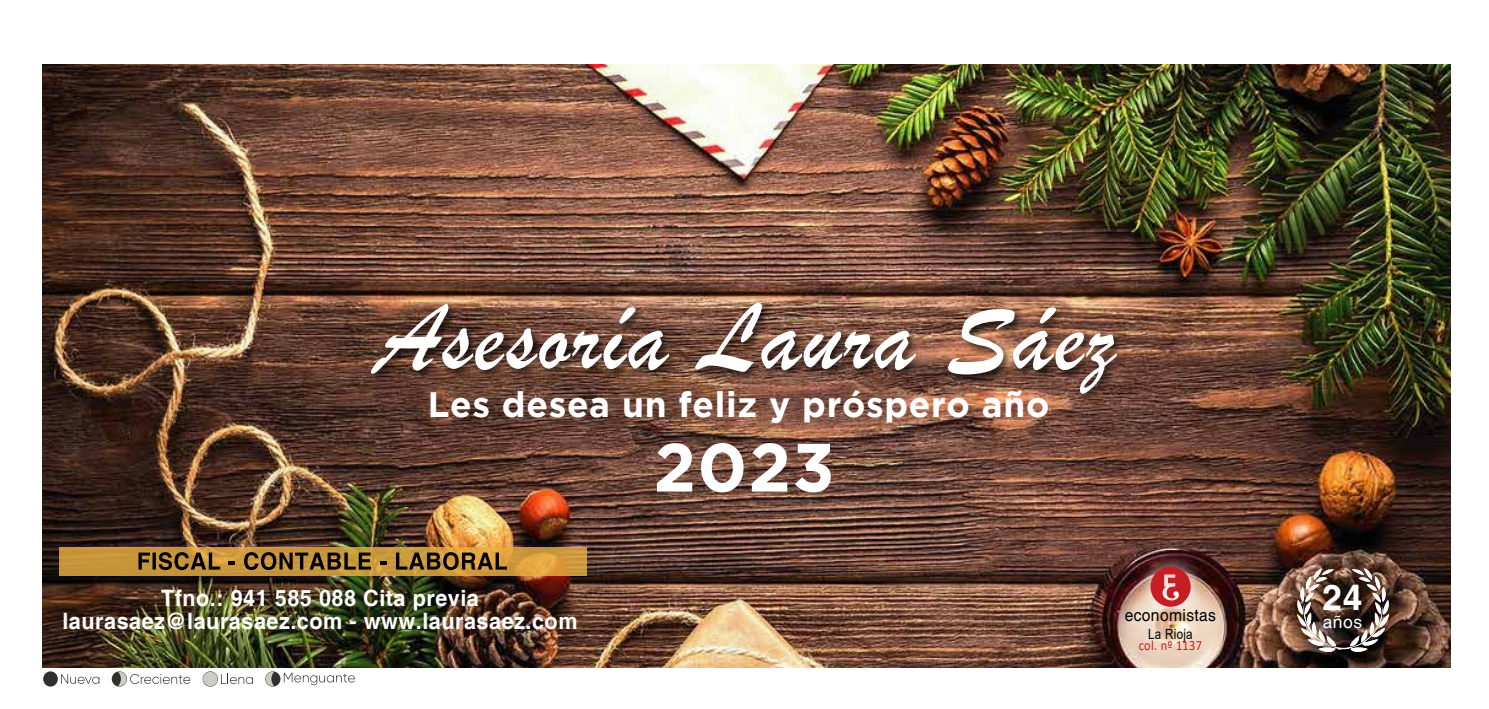
<style>
.page{position:relative;width:1489px;height:709px;background:#fff}
.page>*{position:absolute;margin:0;border:0;box-sizing:border-box;transform-origin:0 0}
.t1{font:101.5px "Brush Script";letter-spacing:.025em;color:#fff}
.t2{font:700 68.25px "Gotham";color:#fff}
.t3{font:700 35.25px "Gotham";letter-spacing:.02em;color:#fff}
.t4{font:700 35.25px "Helvetica";color:#fff}
.t5{font:700 22.5px/23px "Helvetica";letter-spacing:.025em;color:#fff;text-align:center;scale:.96 1}
.t6{font:17.5px "Helvetica";color:#fff}
.t7{font:17px "Helvetica";letter-spacing:.025em;color:#000;scale:.92 1}
.t8{font:14.25px "Calibri";letter-spacing:.025em;color:#c91d26;scale:.87 1}
.t9{font:14.25px "Arial";letter-spacing:.025em;color:#000;scale:.82 1}
</style>
<div class="page">
<img style="left:42px;top:65px;width:1408px;height:602px">
<svg style="left:284px;top:672px;width:71px;height:13px"></svg>
<div style="left:265px;top:671px;width:15px;height:15px;background:#312f2f;border-radius:50%"></div>
<svg style="left:265px;top:671px;width:9px;height:15px"></svg>
<svg style="left:221px;top:674px;width:32px;height:10px"></svg>
<svg style="left:203px;top:671px;width:15px;height:15px"></svg>
<div style="left:203px;top:671px;width:14px;height:15px;background:#ccccc4;border-radius:50%"></div>
<svg style="left:61px;top:674px;width:38px;height:10px"></svg>
<div style="left:43px;top:671px;width:15px;height:15px;background:#312f2f;border-radius:50%"></div>
<div style="left:112px;top:671px;width:15px;height:15px;background:#312f2f;border-radius:50%"></div>
<svg style="left:118px;top:671px;width:72px;height:15px"></svg>
<img style="left:363px;top:278px;width:769px;height:140px">
<svg style="left:59px;top:547px;width:527px;height:28px;background:#cd983b"></svg>
<svg style="left:138px;top:552px;width:82px;height:18px"></svg>
<svg style="left:229px;top:561px;width:6px;height:3px"></svg>
<svg style="left:244px;top:552px;width:127px;height:18px;background:#725621"></svg>
<svg style="left:380px;top:561px;width:6px;height:3px"></svg>
<svg style="left:396px;top:552px;width:111px;height:18px;background:#7a5a22"></svg>
<img style="left:1103px;top:545px;width:135px;height:123px">
<svg style="left:1150px;top:566px;width:40px;height:41px;background:#c95155"></svg>
<img style="left:1296px;top:568px;width:93px;height:85px">
<h1 class="t1" style="left:377px;top:275px;width:740px">Asesoría Laura Sáez</h1>
<h3 class="t3" style="left:427px;top:384px;width:623px">Les desea un feliz y próspero año</h3>
<h2 class="t2" style="left:653px;top:428px;width:183px">2023</h2>
<p class="t5" style="left:62px;top:588px;width:538px">Tfno.: 941 585 088 Cita previa laurasaez@laurasaez.com - www.laurasaez.com</p>
<p class="t7" style="left:1124px;top:605px;width:101px">economistas</p>
<p class="t9" style="left:1148px;top:623px;width:56px">La Rioja</p>
<p class="t8" style="left:1138px;top:636px;width:74px">col. nº 1137</p>
<h3 class="t4" style="left:1322px;top:576px;width:41px">24</h3>
<p class="t6" style="left:1322px;top:611px;width:41px">años</p>
</div>
